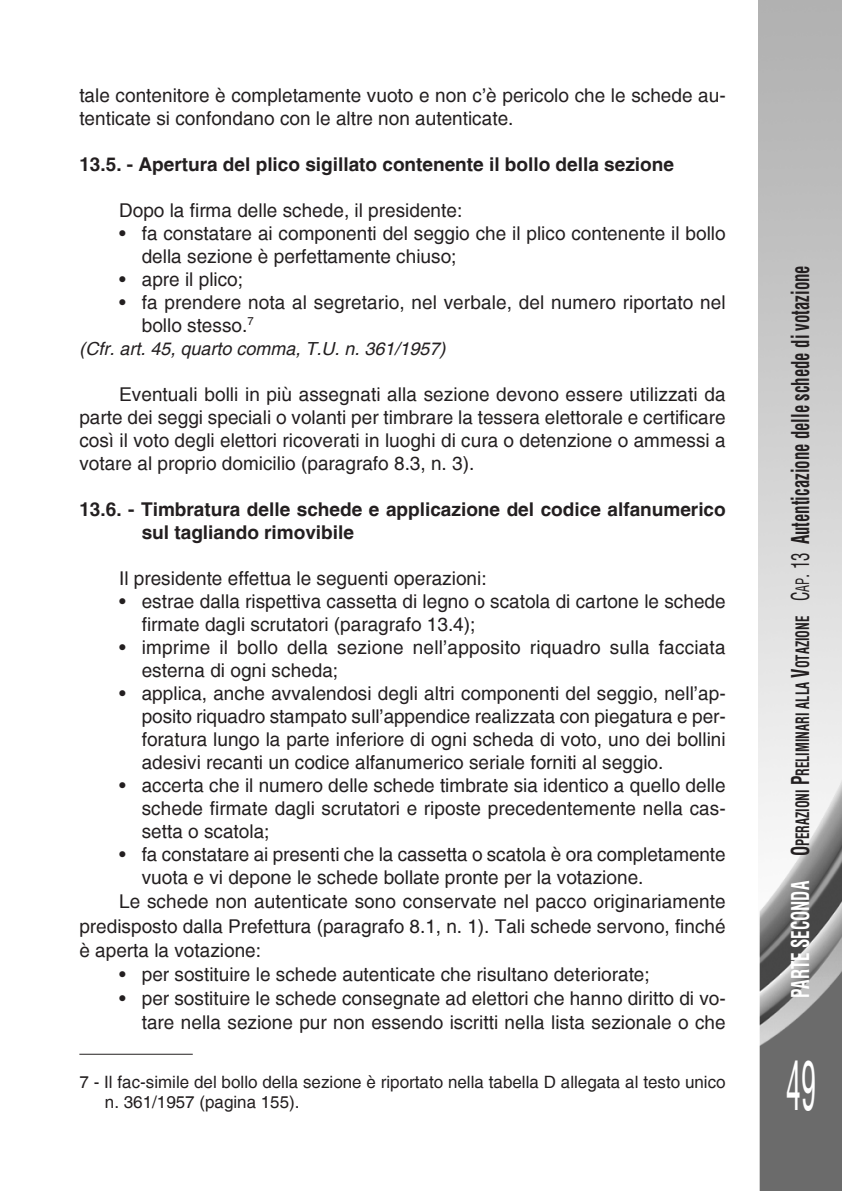
<style>
.page{position:relative;width:842px;height:1191px;background:#fff}
.page>*{position:absolute;margin:0;border:0;box-sizing:border-box;transform-origin:0 0}
.t1{font:condensed 66px "Helvetica";color:#fff;scale:.45 1}
.t2{font:700 condensed 24px "Helvetica";color:#231f20;scale:.7 1}
.t3{font:19px/23px "Helvetica";color:#231f20}
.t4{font:700 19px/23px "Helvetica";color:#231f20}
.t5{font:italic 18px "Helvetica";color:#231f20}
.t6{font:17px/20.4px "Helvetica";color:#231f20}
.s1{color:#fff}
.s2{font-size:18px}
.s3{font-weight:400}
.s4{font-weight:400;font-size:18px}
</style>
<div class="page">
<img style="left:758px;top:0;width:84px;height:1191px">
<hr style="left:79px;top:1054px;width:114px;height:1px;background:#231f20">
<p class="t3" style="left:79px;top:83px;width:648px">tale contenitore è completamente vuoto e non c’è pericolo che le schede au&shy;tenticate si confondano con le altre non autenticate.</p>
<p class="t4" style="left:79px;top:152px;width:596px">13.5. - Apertura del plico sigillato contenente il bollo della sezione</p>
<p class="t3" style="left:119px;top:198px;width:345px">Dopo la firma delle schede, il presidente:</p>
<p class="t3" style="left:142px;top:221px;width:585px;text-indent:-23px">• fa constatare ai componenti del seggio che il plico contenente il bollo della sezione è perfettamente chiuso;</p>
<p class="t3" style="left:119px;top:267px;width:126px">• apre il plico;</p>
<p class="t3" style="left:142px;top:290px;width:585px;text-indent:-23px">• fa prendere nota al segretario, nel verbale, del numero riportato nel bollo stesso.<sup>7</sup></p>
<p class="t5" style="left:79px;top:338px;width:368px">(Cfr. art. 45, quarto comma, T.U. n. 361/1957)</p>
<p class="t3" style="left:79px;top:382px;width:648px;text-align:justify;text-indent:40px">Eventuali bolli in più assegnati alla sezione devono essere utilizzati da parte dei seggi speciali o volanti per timbrare la tessera elettorale e certificare così il voto degli elettori ricoverati in luoghi di cura o detenzione o ammessi a votare al proprio domicilio (paragrafo 8.3, n. 3).</p>
<p class="t4" style="left:142px;top:497px;width:585px;text-indent:-62px">13.6. - Timbratura delle schede e applicazione del codice alfanumerico sul tagliando rimovibile</p>
<p class="t3" style="left:119px;top:566px;width:369px">Il presidente effettua le seguenti operazioni:</p>
<p class="t3" style="left:142px;top:589px;width:585px;text-indent:-23px">• estrae dalla rispettiva cassetta di legno o scatola di cartone le schede firmate dagli scrutatori (paragrafo 13.4);</p>
<p class="t3" style="left:142px;top:635px;width:585px;text-indent:-23px">• imprime il bollo della sezione nell’apposito riquadro sulla facciata esterna di ogni scheda;</p>
<p class="t3" style="left:142px;top:681px;width:585px;text-align:justify;text-indent:-23px">• applica, anche avvalendosi degli altri componenti del seggio, nell’ap&shy;posito riquadro stampato sull’appendice realizzata con piegatura e per&shy;foratura lungo la parte inferiore di ogni scheda di voto, uno dei bollini adesivi recanti un codice alfanumerico seriale forniti al seggio.</p>
<p class="t3" style="left:142px;top:773px;width:585px;text-align:justify;text-indent:-23px">• accerta che il numero delle schede timbrate sia identico a quello delle schede firmate dagli scrutatori e riposte precedentemente nella cas&shy;setta o scatola;</p>
<p class="t3" style="left:142px;top:842px;width:585px;text-indent:-23px">• fa constatare ai presenti che la cassetta o scatola è ora completamente vuota e vi depone le schede bollate pronte per la votazione.</p>
<p class="t3" style="left:79px;top:889px;width:648px;line-height:24.2px;text-align:justify;text-indent:40px">Le schede non autenticate sono conservate nel pacco originariamente predisposto dalla Prefettura (paragrafo 8.1, n. 1). Tali schede servono, finché è aperta la votazione:</p>
<p class="t3" style="left:119px;top:962px;width:532px">• per sostituire le schede autenticate che risultano deteriorate;</p>
<p class="t3" style="left:119px;top:986px;width:608px;line-height:24.2px;text-align:right">• per sostituire le schede consegnate ad elettori che hanno diritto di vo&shy;tare nella sezione pur non essendo iscritti nella lista sezionale o che</p>
<p class="t6" style="left:105px;top:1071px;width:622px;text-indent:-26px">7 - Il fac-simile del bollo della sezione è riportato nella tabella D allegata al testo unico n. 361/1957 (pagina 155).</p>
<p class="t2" style="left:785px;top:998px;width:1048px;rotate:-90deg"><span class="s1">PARTE SECONDA</span> O<span class="s2">PERAZIONI</span> P<span class="s2">RELIMINARI ALLA</span> V<span class="s2">OTAZIONE</span> <span class="s3">C</span><span class="s4">AP</span><span class="s3">. 13</span> Autenticazione delle schede di votazione</p>
<p class="t1" style="left:786px;top:1044px;width:68px">49</p>
</div>
